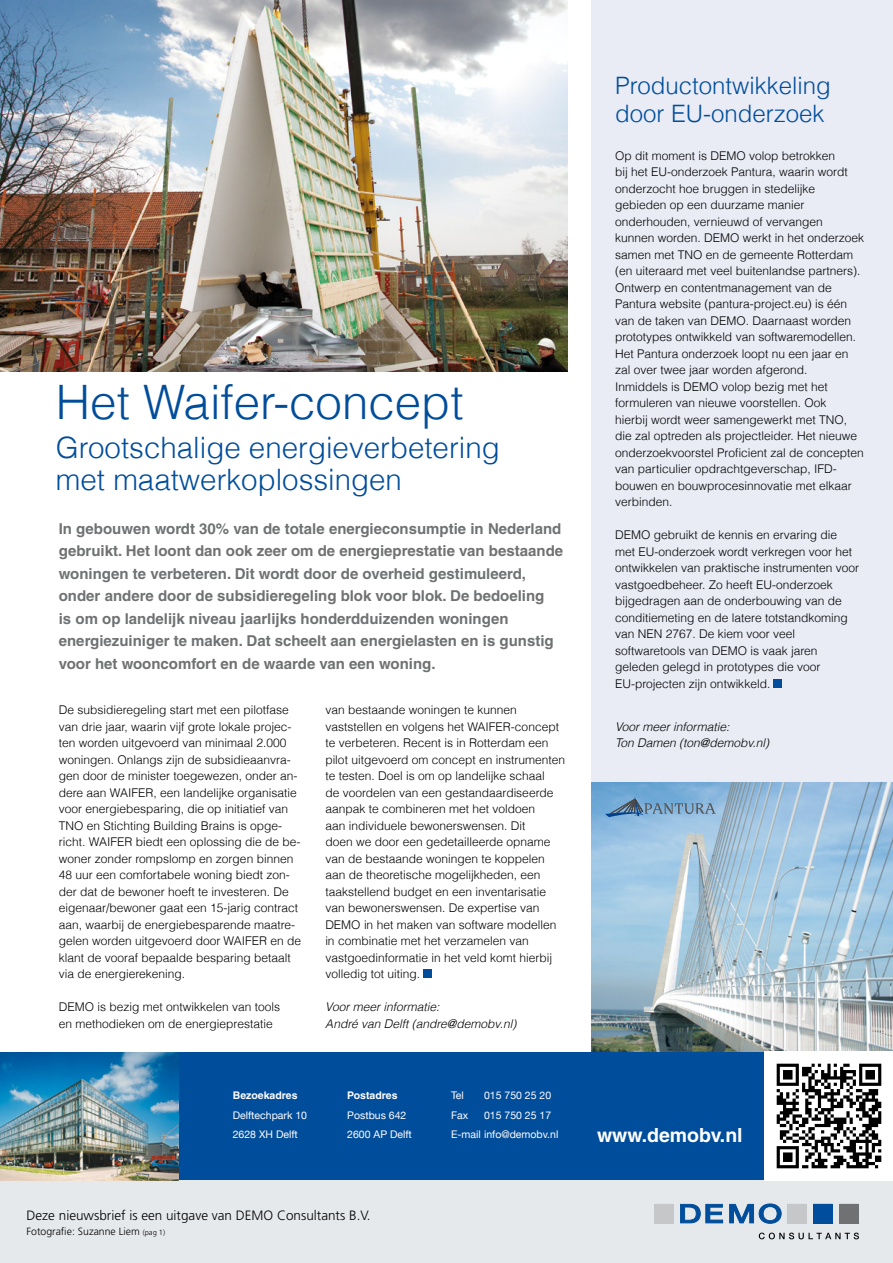
<style>
.page{position:relative;width:893px;height:1263px;background:#fff}
.page>*{position:absolute;margin:0;border:0;box-sizing:border-box;transform-origin:0 0}
.t1{font:300 47.55px "Helvetica";color:#004d9b}
.t2{font:300 29.55px/32.5px "Helvetica";color:#004d9b}
.t3{font:300 24px/28.5px "Helvetica";color:#004d9b}
.t4{font:700 19.5px "Helvetica";color:#fff}
.t5{font:700 15px/22.5px "Helvetica";color:#707172}
.t6{font:300 13.5px "Frutiger";color:#000}
.t7{font:300 12px/16.5px "Helvetica";color:#000}
.t8{font:italic 300 12px/16.5px "Helvetica";color:#000}
.t9{font:10.5px/19.5px "Helvetica Neue";color:#fff}
.t10{font:300 10.5px "Frutiger";color:#000}
.t11{font:700 10.5px "Helvetica";color:#fff}
.s1{font-size:7.5px}
</style>
<div class="page">
<img style="left:0;top:0;width:568px;height:371px">
<img style="left:592px;top:782px;width:301px;height:270px">
<div style="left:592px;top:0;width:301px;height:782px;background:#e9ebf5"></div>
<div style="left:0;top:1081px;width:893px;height:182px;background:#e6e9ec"></div>
<svg style="left:680px;top:1204px;width:43px;height:19px"></svg>
<svg style="left:839px;top:1204px;width:20px;height:19px"></svg>
<svg style="left:813px;top:1204px;width:19px;height:19px"></svg>
<svg style="left:654px;top:1204px;width:20px;height:19px"></svg>
<svg style="left:729px;top:1203px;width:77px;height:21px"></svg>
<svg style="left:759px;top:1232px;width:100px;height:7px"></svg>
<div style="left:0;top:1052px;width:893px;height:128px;background:#004d9b"></div>
<img style="left:0;top:1052px;width:179px;height:128px">
<div style="left:423px;top:969px;width:9px;height:9px;background:#004d9b"></div>
<div style="left:774px;top:679px;width:8px;height:9px;background:#004d9b"></div>
<svg style="left:605px;top:782px;width:110px;height:35px;background:#71a1c8"></svg>
<img style="left:765px;top:1052px;width:128px;height:128px">
<h1 class="t1" style="left:56px;top:373px;width:409px">Het Waifer-concept</h1>
<h2 class="t2" style="left:56px;top:431px;width:445px">Grootschalige energieverbetering met maatwerkoplossingen</h2>
<p class="t5" style="left:59px;top:517px;width:506px">In gebouwen wordt 30% van de totale energieconsumptie in Nederland gebruikt. Het loont dan ook zeer om de energieprestatie van bestaande woningen te verbeteren. Dit wordt door de overheid gestimuleerd, onder andere door de subsidieregeling blok voor blok. De bedoeling<br>is om op landelijk niveau jaarlijks honderdduizenden woningen energiezuiniger te maken. Dat scheelt aan energielasten en is gunstig voor het wooncomfort en de waarde van een woning.</p>
<p class="t7" style="left:59px;top:701px;width:244px">De subsidieregeling start met een pilotfase van drie jaar, waarin vijf grote lokale projec&shy;ten worden uitgevoerd van minimaal 2.000 woningen. Onlangs zijn de subsidieaanvra&shy;gen door de minister toegewezen, onder an&shy;dere aan WAIFER, een landelijke organisatie voor energiebesparing, die op initiatief van TNO en Stichting Building Brains is opge&shy;richt. WAIFER biedt een oplossing die de be&shy;woner zonder rompslomp en zorgen binnen 48 uur een comfortabele woning biedt zon&shy;der dat de bewoner hoeft te investeren. De eigenaar/bewoner gaat een 15-jarig contract aan, waarbij de energiebesparende maatre&shy;gelen worden uitgevoerd door WAIFER en de klant de vooraf bepaalde besparing betaalt via de energierekening.</p>
<p class="t7" style="left:59px;top:998px;width:223px">DEMO is bezig met ontwikkelen van tools en methodieken om de energieprestatie</p>
<p class="t7" style="left:325px;top:701px;width:241px">van bestaande woningen te kunnen vaststellen en volgens het WAIFER-concept te verbeteren. Recent is in Rotterdam een pilot uitgevoerd om concept en instrumenten te testen. Doel is om op landelijke schaal<br>de voordelen van een gestandaardiseerde aanpak te combineren met het voldoen<br>aan individuele bewonerswensen. Dit<br>doen we door een gedetailleerde opname van de bestaande woningen te koppelen aan de theoretische mogelijkheden, een taakstellend budget en een inventarisatie van bewonerswensen. De expertise van DEMO in het maken van software modellen in combinatie met het verzamelen van vastgoedinformatie in het veld komt hierbij volledig tot uiting.</p>
<p class="t8" style="left:325px;top:999px;width:192px">Voor meer informatie:<br>André van Delft (andre@demobv.nl)</p>
<p class="t11" style="left:233px;top:1089px;width:66px">Bezoekadres</p>
<p class="t9" style="left:233px;top:1105px;width:76px">Delftechpark 10<br>2628 XH Delft</p>
<p class="t11" style="left:347px;top:1089px;width:52px">Postadres</p>
<p class="t9" style="left:347px;top:1105px;width:66px">Postbus 642<br>2600 AP Delft</p>
<p class="t9" style="left:451px;top:1085px;width:14px">Tel</p>
<p class="t9" style="left:484px;top:1085px;width:69px">015 750 25 20</p>
<p class="t9" style="left:451px;top:1105px;width:19px">Fax</p>
<p class="t9" style="left:451px;top:1105px;width:109px;text-indent:33px">015 750 25 17<br>E-mail info@demobv.nl</p>
<p class="t6" style="left:27px;top:1207px;width:346px">Deze nieuwsbrief is een uitgave van DEMO Consultants B.V.</p>
<p class="t10" style="left:27px;top:1225px;width:140px">Fotografie: Suzanne Liem <span class="s1">(pag 1)</span></p>
<h3 class="t3" style="left:615px;top:71px;width:217px">Productontwikkeling door EU-onderzoek</h3>
<p class="t7" style="left:615px;top:147px;width:250px">Op dit moment is DEMO volop betrokken<br>bij het EU-onderzoek Pantura, waarin wordt onderzocht hoe bruggen in stedelijke gebieden op een duurzame manier onderhouden, vernieuwd of vervangen kunnen worden. DEMO werkt in het onderzoek samen met TN O en de gemeente Rotterdam (en uiteraard met veel buitenlandse partners).<br>Ontwerp en contentmanagement van de Pantura website (pantura-project.eu) is één van de taken van DEMO. Daarnaast worden prototypes ontwikkeld van softwaremodellen.<br>Het Pantura onderzoek loopt nu een jaar en zal over twee jaar worden afgerond.<br>Inmiddels is DEMO volop bezig met het formuleren van nieuwe voorstellen. Ook<br>hierbij wordt weer samengewerkt met TNO, die zal optreden als projectleider. Het nieuwe onderzoekvoorstel Proficient zal de concepten van particulier opdrachtgeverschap, IFD&shy;bouwen en bouwprocesinnovatie met elkaar verbinden.</p>
<p class="t7" style="left:615px;top:527px;width:246px">DEMO gebruikt de kennis en ervaring die met EU-onderzoek wordt verkregen voor het ontwikkelen van praktische instrumenten voor vastgoedbeheer. Zo heeft EU-onderzoek bijgedragen aan de onderbouwing van de conditiemeting en de latere totstandkoming van N EN 2767. De kiem voor veel softwaretools van DEMO is vaak jaren geleden gelegd in prototypes die voor EU-projecten zijn ontwikkeld.</p>
<p class="t8" style="left:615px;top:718px;width:156px">Voor meer informatie:<br>Ton Damen (ton@demobv.nl)</p>
<h3 class="t4" style="left:597px;top:1123px;width:147px">www.demobv.nl</h3>
</div>
